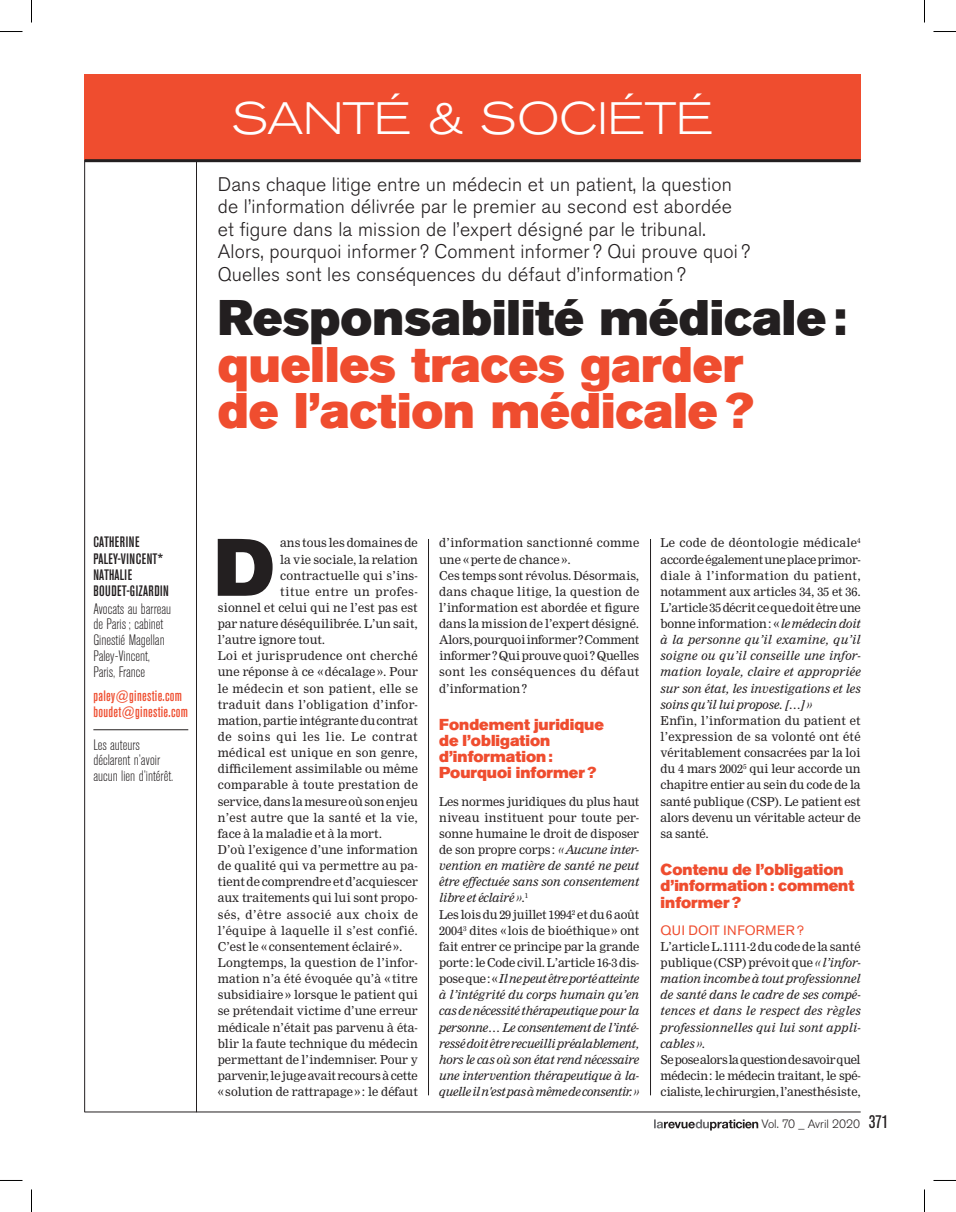
<style>
.page{position:relative;width:956px;height:1212px;background:#fff}
.page>*{position:absolute;margin:0;border:0;box-sizing:border-box;transform-origin:0 0}
._02_Texte_courant{font:80.55px "Akzidenz Grotesk BE Super";color:#231f20}
._02_Titre{font:49.5px/46.5px "Akzidenz Grotesk BE Super";color:#ef4d2f}
.t1{font:300 expanded 45px "Akzidenz Grotesk BE";color:#fff}
._02_Chapeau{font:300 19.5px/22.5px "Akzidenz Grotesk BE";letter-spacing:.01em;color:#231f20}
._02_Inter_1{font:15.75px/16.2px "Akzidenz Grotesk BE Super";color:#ef4d2f}
._01_Auteurs_Adresse{font:300 condensed 15px/15.8px "Akzidenz Grotesk BE";color:#231f20}
._01_Auteur{font:500 condensed 15px/16.2px "Akzidenz Grotesk BE";letter-spacing:.03em;color:#231f20}
._01_Liens_d_intérêts{font:300 condensed 15px/15.8px "Akzidenz Grotesk BE";color:#231f20}
._01_Auteurs_Mail{font:500 condensed 15px/15.8px "Akzidenz Grotesk BE";letter-spacing:.02em;color:#ef4d2f}
._02_Inter_2{font:13.5px "Akzidenz Grotesk BE";letter-spacing:.03em;color:#ef4d2f}
._02_Texte_courant-2{font:12px/16.2px "Nimrod";color:#231f20;text-align:justify}
._02_Texte_courant-3{font:italic 12px/16px "Nimrod";letter-spacing:-.005em;color:#231f20;text-align:justify}
._02_Texte_courant-4{font:12px/16.2px "Nimrod";letter-spacing:.02em;color:#231f20}
.t2{font:300 12px "Akzidenz Grotesk BE";color:#231f20}
._02_Texte_courant-5{font:12px "Nimrod";letter-spacing:.045em;color:#231f20}
.s1{color:#231f20}
.s2{font-style:italic}
.s3{font-style:normal}
.s4{font-weight:400;font-stretch:condensed;font-size:18px}
</style>
<div class="page">
<hr style="left:196px;top:159px;width:1px;height:952px;background:#231f20">
<hr style="left:84px;top:159px;width:1px;height:952px;background:#231f20">
<div style="left:85px;top:74px;width:776px;height:85px;background:#ef4d2f"></div>
<hr style="left:85px;top:159px;width:776px;height:3px;background:#231f20">
<hr style="left:85px;top:1111px;width:776px;height:1px;background:#231f20">
<svg style="left:654px;top:1119px;width:104px;height:11px"></svg>
<hr style="left:93px;top:729px;width:95px;height:1px;background:#231f20">
<hr style="left:650px;top:539px;width:1px;height:555px;background:#231f20">
<hr style="left:428px;top:539px;width:1px;height:555px;background:#231f20">
<svg style="left:0;top:31px;width:22px;height:1px"></svg>
<svg style="left:933px;top:31px;width:23px;height:1px"></svg>
<svg style="left:31px;top:0;width:1px;height:22px"></svg>
<svg style="left:31px;top:1189px;width:1px;height:22px"></svg>
<svg style="left:924px;top:0;width:1px;height:22px"></svg>
<svg style="left:924px;top:1189px;width:1px;height:22px"></svg>
<h3 class="t1" style="left:232px;top:92px;width:483px">SANTÉ &amp; SOCIÉTÉ</h3>
<p class="_02_Chapeau" style="left:218px;top:173px;width:534px">Dans chaque litige entre un médecin et un patient, la question de l’information délivrée par le premier au second est abordée et figure dans la mission de l’expert désigné par le tribunal.<br>Alors, pourquoi informer ? Comment informer ? Qui prouve quoi ?<br>Quelles sont les conséquences du défaut d’information ?</p>
<p class="_02_Titre" style="left:218px;top:295px;width:631px"><span class="s1">Responsabilité médicale: </span>quelles traces garder<br>de l’action médicale?</p>
<p class="_01_Auteur" style="left:93px;top:534px;width:77px">CATHERINE<br>PALEY-VINCENT*<br>NATHALIE<br>BOUDET-GIZARDIN</p>
<p class="_01_Auteurs_Adresse" style="left:93px;top:601px;width:79px">Avocats au barreau de Paris; cabinet<br>Ginestié Magellan<br>Paley-Vincent,<br>Paris, France</p>
<p class="_01_Auteurs_Mail" style="left:93px;top:688px;width:96px">paley@ginestie.com boudet@ginestie.com</p>
<p class="_01_Liens_d_intérêts" style="left:93px;top:736px;width:81px">Les auteurs déclarent n’avoir aucun lien d’intérêt.</p>
<p class="_02_Texte_courant" style="left:214px;top:520px;width:62px">D</p>
<p class="_02_Texte_courant-2" style="left:280px;top:535px;width:139px">ans tous les domaines de</p>
<p class="_02_Texte_courant-2" style="left:280px;top:551px;width:139px">la vie sociale, la relation</p>
<p class="_02_Texte_courant-4" style="left:280px;top:567px;width:139px">contractuelle qui s’ins-</p>
<p class="_02_Texte_courant-5" style="left:280px;top:584px;width:139px">titue entre un profes-</p>
<p class="_02_Texte_courant-2" style="left:218px;top:599px;width:202px">sionnel et celui qui ne l’est pas est</p>
<p class="_02_Texte_courant-2" style="left:218px;top:615px;width:202px">par nature déséquilibrée. L’un sait,</p>
<p class="_02_Texte_courant-2" style="left:218px;top:631px;width:109px">l’autre ignore tout.</p>
<p class="_02_Texte_courant-2" style="left:218px;top:647px;width:202px">Loi et jurisprudence ont cherché une réponse à ce «décalage ». Pour le médecin et son patient, elle se traduit dans l’obligation d’infor&shy;mation, partie intégrante du contrat de soins qui les lie. Le contrat médical est unique en son genre, difficilement assimilable ou même comparable à toute prestation de service, dans la mesure où son enjeu n’est autre que la santé et la vie, face à la maladie et à la mort.</p>
<p class="_02_Texte_courant-2" style="left:218px;top:841px;width:202px">D’où l’exigence d’une information de qualité qui va permettre au pa&shy;tient de comprendre et d’acquiescer aux traitements qui lui sont propo&shy;sés, d’être associé aux choix de l’équipe à laquelle il s’est confié.<br>C’est le «consentement éclairé».</p>
<p class="_02_Texte_courant-2" style="left:218px;top:954px;width:202px">Longtemps, la question de l’infor&shy;mation n’a été évoquée qu’à « titre subsidiaire» lorsque le patient qui se prétendait victime d’une erreur médicale n’était pas parvenu à éta&shy;blir la faute technique du médecin permettant de l’indemniser. Pour y parvenir, le juge avait recours à cette «solution de rattrapage»: le défaut</p>
<p class="_02_Texte_courant-4" style="left:439px;top:535px;width:202px">d’information sanctionné comme une «perte de chance».</p>
<p class="_02_Texte_courant-2" style="left:439px;top:567px;width:202px">Ces temps sont révolus. Désormais, dans chaque litige, la question de l’information est abordée et figure dans la mission de l’expert désigné.<br>Alors, pourquoi informer? Comment informer? Qui prouve quoi? Quelles sont les conséquences du défaut d’information?</p>
<p class="_02_Inter_1" style="left:439px;top:716px;width:166px">Fondement juridique de l’obligation d’information:<br>Pourquoi informer?</p>
<p class="_02_Texte_courant-2" style="left:439px;top:793px;width:202px">Les normes juridiques du plus haut niveau instituent pour toute per&shy;sonne humaine le droit de disposer de son propre corps: <span class="s2">«Aucune inter&shy;vention en matière de santé ne peut être effectuée sans son consentement libre et éclairé»</span>.<sup>1</sup></p>
<p class="_02_Texte_courant-3" style="left:439px;top:906px;width:202px"><span class="s3">Les lois du 29 juillet 1994</span><sup>2</sup> <span class="s3">et du 6 août 2004</span><sup>3</sup> <span class="s3">dites «lois de bioéthique» ont fait entrer ce principe par la grande porte: le Code civil. L’article 16-3 dis&shy;pose que: «</span>Il ne peut être porté atteinte à l’intégrité du corps humain qu’en cas de nécessité thérapeutique pour la personne… Le consentement de l’inté&shy;ressé doit être recueilli préalablement, hors le cas où son état rend nécessaire une intervention thérapeutique à la&shy;quelle il n'est pas à même de consentir.»</p>
<p class="_02_Texte_courant-2" style="left:661px;top:535px;width:202px">Le code de déontologie médicale<sup>4 </sup>accorde également une place primor&shy;diale à l’information du patient, notamment aux articles 34, 35 et 36.<br>L’article35 décrit ce que doit être une bonne information: «<span class="s2">le médecin doit à la personne qu’il examine, qu’il soigne ou qu’il conseille une infor&shy;mation loyale, claire et appropriée sur son état, les investigations et les soins qu’il lui propose. […]»</span></p>
<p class="_02_Texte_courant-2" style="left:661px;top:712px;width:202px">Enfin, l’information du patient et l’expression de sa volonté ont été véritablement consacrées par la loi du 4 mars 2002<sup>5</sup> qui leur accorde un chapitre entier au sein du code de la santé publique (CSP). Le patient est alors devenu un véritable acteur de sa santé.</p>
<p class="_02_Inter_1" style="left:661px;top:861px;width:195px">Contenu de l’obligation d’information: comment informer?</p>
<p class="_02_Inter_2" style="left:661px;top:921px;width:145px">QUI DOIT INFORMER?</p>
<p class="_02_Texte_courant-3" style="left:661px;top:938px;width:202px"><span class="s3">L’articleL.1111-2 du code de la santé publique (CSP) prévoit que</span> «l’infor&shy;mation incombe à tout professionnel de santé dans le cadre de ses compé&shy;tences et dans le respect des règles professionnelles qui lui sont appli&shy;cables».</p>
<p class="_02_Texte_courant-2" style="left:661px;top:1051px;width:202px">Se pose alors la question de savoir quel médecin: le médecin traitant, le spé&shy;cialiste, le chirurgien, l’anesthésiste,</p>
<p class="t2" style="left:761px;top:1117px;width:129px">Vol. 70 _ Avril 2020 <span class="s4">371</span></p>
</div>
